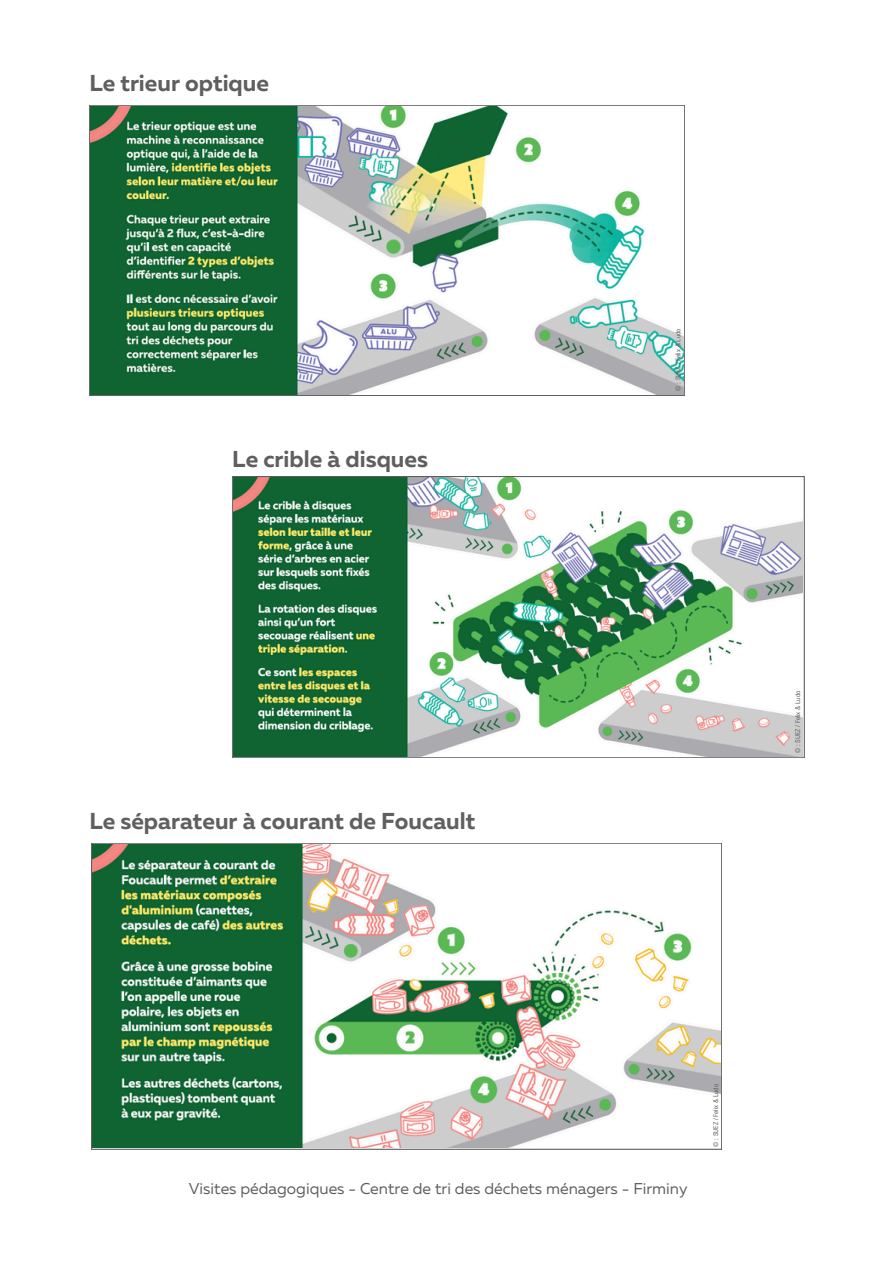
<style>
.page{position:relative;width:894px;height:1264px;background:#fff}
.page>*{position:absolute;margin:0;border:0;box-sizing:border-box;transform-origin:0 0}
.t1{font:700 22.95px "Muller";color:#605f5f}
.t2{font:15.75px "Muller";color:#605f5f}
.t3{font:6.6px "Arial Nova Cond";color:#605f5f}
</style>
<div class="page">
<img style="left:234px;top:478px;width:568px;height:277px">
<div style="left:232px;top:476px;width:572px;height:281px;border:1px solid #605f5f"></div>
<img style="left:91px;top:107px;width:591px;height:286px">
<div style="left:89px;top:105px;width:595px;height:290px;border:1px solid #605f5f"></div>
<img style="left:93px;top:845px;width:626px;height:302px">
<h1 class="t1" style="left:89px;top:73px;width:181px">Le trieur optique</h1>
<p class="t1" style="left:232px;top:449px;width:197px">Le crible à disques</p>
<p class="t1" style="left:89px;top:811px;width:387px">Le séparateur à courant de Foucault</p>
<h2 class="t3" style="left:674px;top:391px;width:64px;rotate:-90deg">© : SUEZ / Felix &amp; Ludo</h2>
<p class="t3" style="left:793px;top:753px;width:64px;rotate:-90deg">© : SUEZ / Felix &amp; Ludo</p>
<h1 class="t2" style="left:189px;top:1181px;width:500px">Visites pédagogiques - Centre de tri des déchets ménagers - Firminy</h1>
<p class="t3" style="left:711px;top:1146px;width:64px;rotate:-90deg">© : SUEZ / Felix &amp; Ludo</p>
</div>
